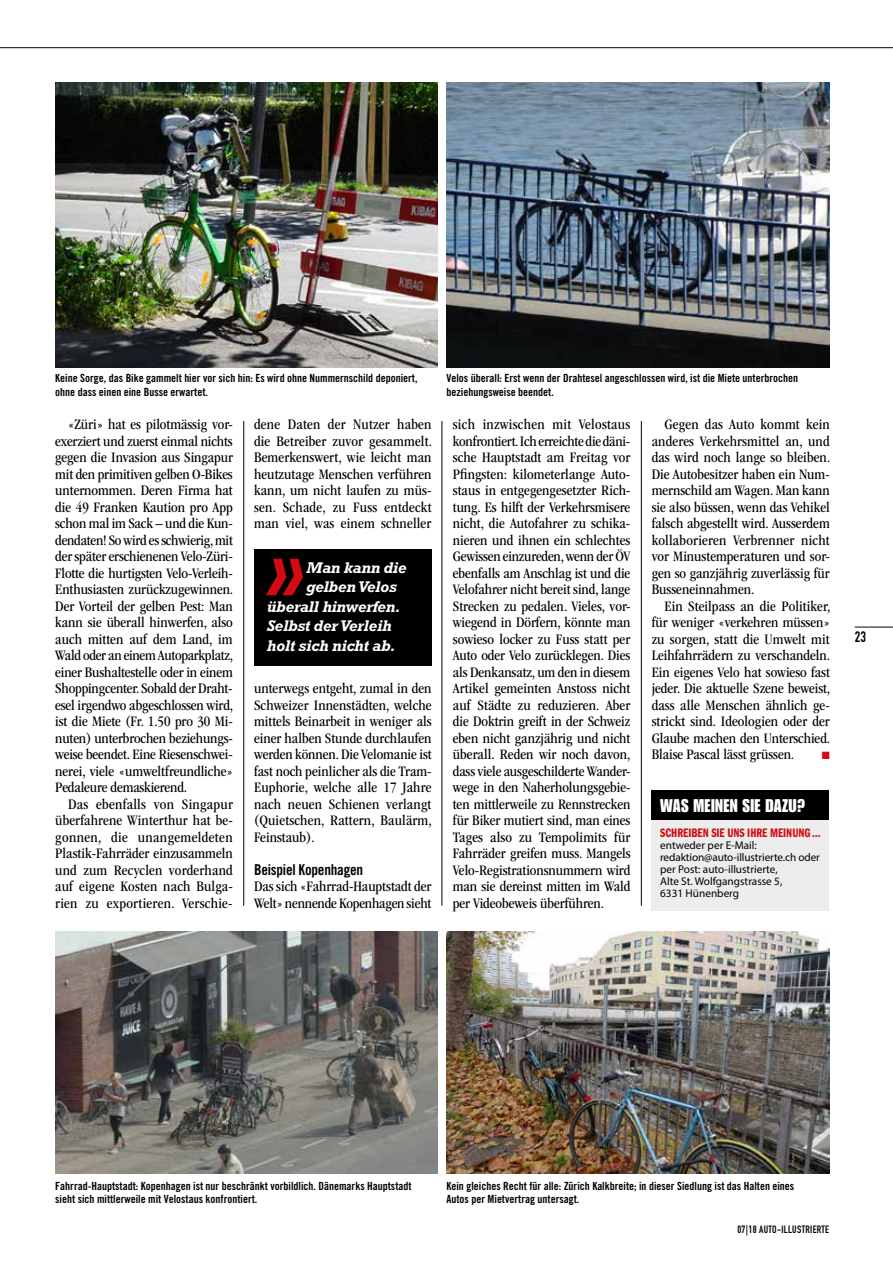
<style>
.page{position:relative;width:893px;height:1263px;background:#fff}
.page>*{position:absolute;margin:0;border:0;box-sizing:border-box;transform-origin:0 0}
.t1{font:italic 700 77.25px "Rockwell Std";color:#d20a11;scale:.88 1}
.t2{font:18px "Impact LT Std";letter-spacing:.02em;color:#fff;scale:.95 1}
.t3{font:italic 700 15.75px "Rockwell Std";letter-spacing:-.015em;color:#fff}
.t4{font:condensed 15px/16.5px "ITC Garamond Std";color:#000;text-align:justify}
.t5{font:15px "Trade Gothic LT Std Bd Cn 20";letter-spacing:-.015em;color:#000}
.t6{font:15px "DIN Engschrift Std";color:#000}
.t7{font:12.75px "ITC Franklin Gothic Std Dm Cp";color:#d20a11}
.t8{font:11.25px/13.5px "Trade Gothic LT Std Bd Cn 20";color:#000}
.t9{font:11.25px/12px "Myriad Pro";color:#000}
.t10{font:10.5px "DIN Engschrift Std";letter-spacing:.03em;color:#000}
.t11{font:10.5px "Zapf Dingbats Std";color:#d20a11}
</style>
<div class="page">
<hr style="left:243px;top:421px;width:1px;height:485px;background:#000">
<hr style="left:442px;top:421px;width:1px;height:485px;background:#000">
<hr style="left:641px;top:421px;width:1px;height:485px;background:#000">
<div style="left:652px;top:820px;width:177px;height:90px;background:#ededed"></div>
<div style="left:652px;top:790px;width:177px;height:30px;background:#000"></div>
<div style="left:254px;top:549px;width:178px;height:116px;background:#000"></div>
<img style="left:446px;top:83px;width:383px;height:285px">
<img style="left:55px;top:931px;width:383px;height:243px">
<img style="left:446px;top:931px;width:384px;height:243px">
<img style="left:55px;top:83px;width:383px;height:285px">
<hr style="left:855px;top:627px;width:38px;height:1px;background:#000">
<hr style="left:0;top:47px;width:893px;height:1px;background:#000">
<p class="t8" style="left:55px;top:371px;width:364px">Keine Sorge, das Bike gammelt hier vor sich hin: Es wird ohne Nummernschild deponiert, ohne dass einen eine Busse erwartet.</p>
<p class="t4" style="left:55px;top:416px;width:179px;text-indent:13px">«Züri» hat es pilotmässig vor&shy;exerziert und zuerst einmal nichts gegen die Invasion aus Singapur mit den primitiven gelben O-Bikes unternommen. Deren Firma hat die 49 Franken Kaution pro App schon mal im Sack – und die Kun&shy;dendaten! So wird es schwierig, mit der später erschienenen Velo-Züri-Flotte die hurtigsten Velo-Verleih-Enthusiasten zurückzugewinnen.<br>Der Vorteil der gelben Pest: Man kann sie überall hinwerfen, also auch mitten auf dem Land, im Wald oder an einem Autoparkplatz, einer Bushaltestelle oder in einem Shoppingcenter. Sobald der Draht&shy;esel irgendwo abgeschlossen wird, ist die Miete (Fr. 1.50 pro 30 Mi&shy;nuten) unterbrochen beziehungs&shy;weise beendet. Eine Riesenschwei&shy;nerei, viele «umweltfreundliche» Pedaleure demaskierend.</p>
<p class="t4" style="left:55px;top:796px;width:179px;text-indent:13px">Das ebenfalls von Singapur überfahrene Winterthur hat be&shy;gonnen, die unangemeldeten Plastik-Fahrräder einzusammeln und zum Recyclen vorderhand auf eigene Kosten nach Bulga&shy;rien zu exportieren. Verschie-</p>
<p class="t4" style="left:254px;top:416px;width:179px">dene Daten der Nutzer haben die Betreiber zuvor gesammelt.<br>Bemerkenswert, wie leicht man heutzutage Menschen verführen kann, um nicht laufen zu müs&shy;sen. Schade, zu Fuss entdeckt man viel, was einem schneller</p>
<h1 class="t1" style="left:267px;top:523px;width:42px">»</h1>
<p class="t3" style="left:306px;top:558px;width:102px">Man kann die</p>
<p class="t3" style="left:306px;top:578px;width:92px">gelben Velos</p>
<p class="t3" style="left:267px;top:597px;width:135px">überall hinwerfen.</p>
<p class="t3" style="left:267px;top:617px;width:126px">Selbst der Verleih</p>
<p class="t3" style="left:267px;top:636px;width:130px">holt sich nicht ab.</p>
<p class="t4" style="left:254px;top:680px;width:179px">unterwegs entgeht, zumal in den Schweizer Innenstädten, welche mittels Beinarbeit in weniger als einer halben Stunde durchlaufen werden können. Die Velomanie ist fast noch peinlicher als die Tram-Euphorie, welche alle 17 Jahre nach neuen Schienen verlangt (Quietschen, Rattern, Baulärm, Feinstaub).</p>
<p class="t5" style="left:254px;top:860px;width:111px">Beispiel Kopenhagen</p>
<p class="t4" style="left:254px;top:878px;width:179px">Das sich «Fahrrad-Hauptstadt der<br>Welt» nennende Kopenhagen sieht</p>
<p class="t8" style="left:446px;top:371px;width:353px">Velos überall: Erst wenn der Drahtesel angeschlossen wird, ist die Miete unterbrochen beziehungsweise beendet.</p>
<p class="t4" style="left:453px;top:416px;width:179px">sich inzwischen mit Velostaus konfrontiert. Ich erreichte die däni&shy;sche Hauptstadt am Freitag vor Pfingsten: kilometerlange Auto&shy;staus in entgegengesetzter Rich&shy;tung. Es hilft der Verkehrsmisere nicht, die Autofahrer zu schika&shy;nieren und ihnen ein schlechtes Gewissen einzureden, wenn der ÖV ebenfalls am Anschlag ist und die Velofahrer nicht bereit sind, lange Strecken zu pedalen. Vieles, vor&shy;wiegend in Dörfern, könnte man sowieso locker zu Fuss statt per Auto oder Velo zurücklegen. Dies als Denkansatz, um den in diesem Artikel gemeinten Anstoss nicht auf Städte zu reduzieren. Aber die Doktrin greift in der Schweiz eben nicht ganzjährig und nicht überall. Reden wir noch davon, dass viele ausgeschilderte Wander&shy;wege in den Naherholungsgebie&shy;ten mittlerweile zu Rennstrecken für Biker mutiert sind, man eines Tages also zu Tempolimits für Fahrräder greifen muss. Mangels Velo-Registrationsnummern wird man sie dereinst mitten im Wald per Videobeweis überführen.</p>
<p class="t4" style="left:652px;top:416px;width:180px;text-indent:13px">Gegen das Auto kommt kein anderes Verkehrsmittel an, und das wird noch lange so bleiben.<br>Die Autobesitzer haben ein Num&shy;mernschild am Wagen. Man kann sie also büssen, wenn das Vehikel falsch abgestellt wird. Ausserdem kollaborieren Verbrenner nicht vor Minustemperaturen und sor&shy;gen so ganzjährig zuverlässig für Busseneinnahmen.</p>
<p class="t4" style="left:652px;top:598px;width:180px;text-indent:13px">Ein Steilpass an die Politiker, für weniger «verkehren müssen» zu sorgen, statt die Umwelt mit Leihfahrrädern zu verschandeln.<br>Ein eigenes Velo hat sowieso fast jeder. Die aktuelle Szene beweist, dass alle Menschen ähnlich ge&shy;strickt sind. Ideologien oder der Glaube machen den Unterschied.<br>Blaise Pascal lässt grüssen.</p>
<p class="t11" style="left:822px;top:750px;width:9px">■</p>
<p class="t2" style="left:660px;top:795px;width:154px">WAS MEINEN SIE DAZU?</p>
<p class="t7" style="left:660px;top:826px;width:162px">SCHREIBEN SIE UNS IHRE MEINUNG…</p>
<p class="t9" style="left:660px;top:839px;width:161px">entweder per E-Mail: redaktion@auto-illustrierte.ch oder per Post: auto-illustrierte,<br>Alte St. Wolfgangstrasse 5,<br>6331 Hünenberg</p>
<p class="t6" style="left:855px;top:628px;width:13px">23</p>
<p class="t8" style="left:55px;top:1179px;width:358px">Fahrrad-Hauptstadt: Kopenhagen ist nur beschränkt vorbildlich. Dänemarks Hauptstadt sieht sich mittlerweile mit Velostaus konfrontiert.</p>
<p class="t8" style="left:446px;top:1179px;width:349px">Kein gleiches Recht für alle: Zürich Kalkbreite; in dieser Siedlung ist das Halten eines<br>Autos per Mietvertrag untersagt.</p>
<p class="t10" style="left:737px;top:1223px;width:93px">07|18 AUTO-ILLUSTRIERTE</p>
</div>
